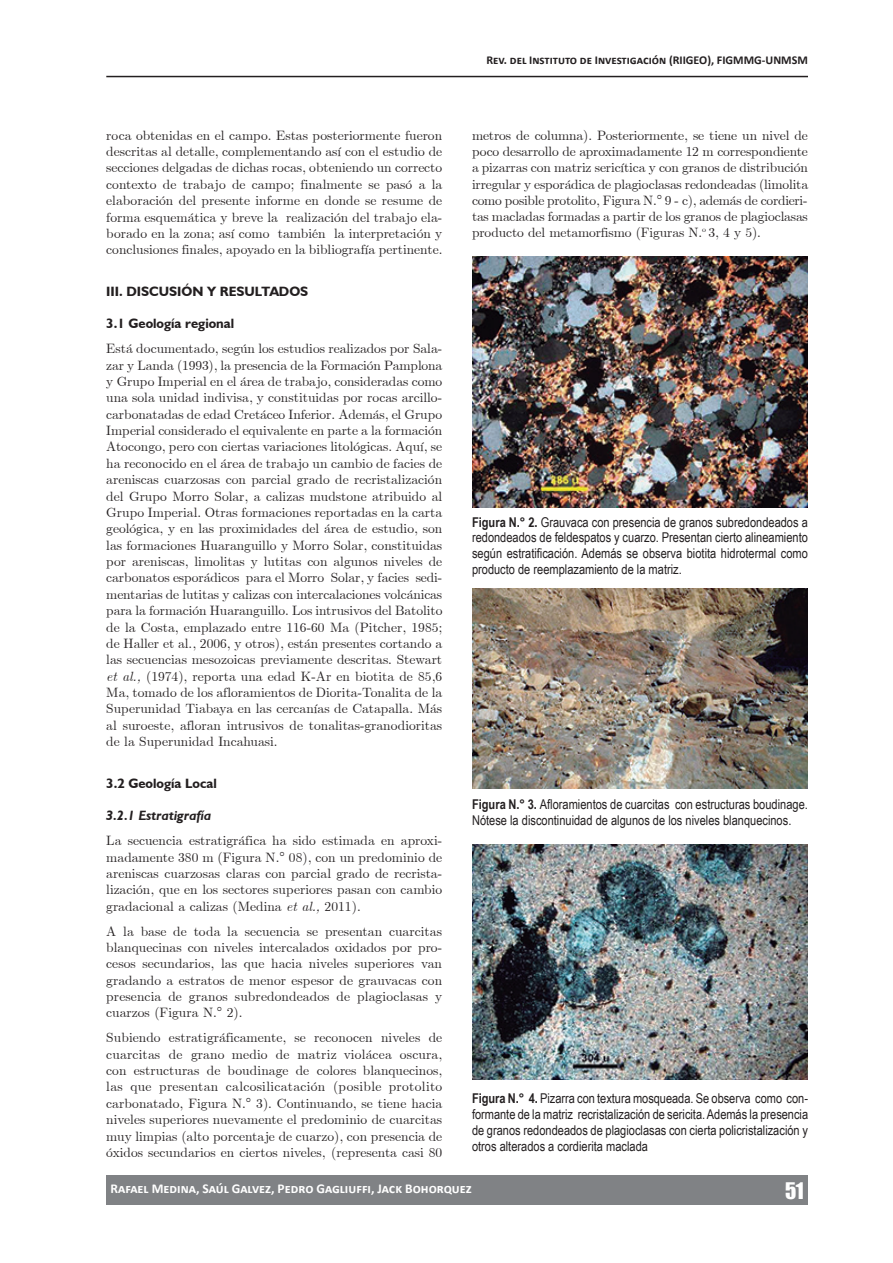
<style>
.page{position:relative;width:893px;height:1263px;background:#fff}
.page>*{position:absolute;margin:0;border:0;box-sizing:border-box;transform-origin:0 0}
.t1{font:21px "Impact";color:#fff}
.t2{font:13.5px/16.4px "Euclid";color:#231f20;text-align:justify}
.t3{font:13.5px/15.8px "Arial Narrow";color:#231f20;text-align:justify}
.t4{font:700 13.5px "Humanist 521 BT";color:#231f20}
.t5{font:700 13.5px "Calibri";color:#fff}
.t6{font:italic 700 13.5px "Humanist 521 BT";color:#231f20}
.t7{font:700 12px "Calibri";color:#231f20}
.s1{font-style:italic}
.s2{font-weight:700}
</style>
<div class="page">
<div style="left:106px;top:1175px;width:702px;height:30px;background:#808285"></div>
<hr style="left:106px;top:76px;width:702px;height:1px;background:#231f20">
<img style="left:472px;top:257px;width:335px;height:250px">
<img style="left:472px;top:589px;width:336px;height:200px">
<img style="left:472px;top:845px;width:336px;height:234px">
<p class="t2" style="left:106px;top:127px;width:338px">roca obtenidas en el campo. Estas posteriormente fueron descritas al detalle, complementando así con el estudio de secciones delgadas de dichas rocas, obteniendo un correcto contexto de trabajo de campo; finalmente se pasó a la elaboración del presente informe en donde se resume de forma esquemática y breve la realización del trabajo ela&shy;borado en la zona; así como también la interpretación y conclusiones finales, apoyado en la bibliografía pertinente.</p>
<p class="t4" style="left:106px;top:283px;width:204px">III. DISCUSIÓN Y RESULTADOS</p>
<p class="t4" style="left:106px;top:315px;width:129px">3.1 Geología regional</p>
<p class="t2" style="left:106px;top:341px;width:338px">Está documentado, según los estudios realizados por Sala&shy;zar y Landa (1993), la presencia de la Formación Pamplona y Grupo Imperial en el área de trabajo, consideradas como una sola unidad indivisa, y constituidas por rocas arcillo&shy;carbonatadas de edad Cretáceo Inferior. Además, el Grupo Imperial considerado el equivalente en parte a la formación Atocongo, pero con ciertas variaciones litológicas. Aquí, se ha reconocido en el área de trabajo un cambio de facies de areniscas cuarzosas con parcial grado de recristalización del Grupo Morro Solar, a calizas mudstone atribuido al Grupo Imperial. Otras formaciones reportadas en la carta geológica, y en las proximidades del área de estudio, son las formaciones Huaranguillo y Morro Solar, constituidas por areniscas, limolitas y lutitas con algunos niveles de carbonatos esporádicos para el Morro Solar, y facies sedi&shy;mentarias de lutitas y calizas con intercalaciones volcánicas para la formación Huaranguillo. Los intrusivos del Batolito de la Costa, emplazado entre 116-60 Ma (Pitcher, 1985; de Haller et al., 2006, y otros), están presentes cortando a las secuencias mesozoicas previamente descritas. Stewart <span class="s1">et al.,</span> (1974), reporta una edad K-Ar en biotita de 85,6<br>Ma, tomado de los afloramientos de Diorita-Tonalita de la Superunidad Tiabaya en las cercanías de Catapalla. Más al suroeste, afloran intrusivos de tonalitas-granodioritas de la Superunidad Incahuasi.</p>
<p class="t4" style="left:106px;top:774px;width:112px">3.2 Geología Local</p>
<p class="t6" style="left:106px;top:807px;width:107px">3.2.1 Estratigrafía</p>
<p class="t2" style="left:106px;top:832px;width:337px">La secuencia estratigráfica ha sido estimada en aproxi&shy;madamente 380 m (Figura N.° 08), con un predominio de areniscas cuarzosas claras con parcial grado de recrista&shy;lización, que en los sectores superiores pasan con cambio gradacional a calizas (Medina <span class="s1">et al.,</span> 2011).</p>
<p class="t2" style="left:106px;top:923px;width:337px">A la base de toda la secuencia se presentan cuarcitas blanquecinas con niveles intercalados oxidados por pro&shy;cesos secundarios, las que hacia niveles superiores van gradando a estratos de menor espesor de grauvacas con presencia de granos subredondeados de plagioclasas y cuarzos (Figura N.° 2).</p>
<p class="t2" style="left:106px;top:1030px;width:338px">Subiendo estratigráficamente, se reconocen niveles de cuarcitas de grano medio de matriz violácea oscura, con estructuras de boudinage de colores blanquecinos, las que presentan calcosilicatación (posible protolito carbonatado, Figura N.° 3). Continuando, se tiene hacia niveles superiores nuevamente el predominio de cuarcitas muy limpias (alto porcentaje de cuarzo), con presencia de óxidos secundarios en ciertos niveles, (representa casi 80</p>
<p class="t7" style="left:487px;top:52px;width:323px">Rev. del Instituto de Investigación (RIIGEO), FIGMMG-UNMSM</p>
<p class="t2" style="left:472px;top:127px;width:338px">metros de columna). Posteriormente, se tiene un nivel de poco desarrollo de aproximadamente 12 m correspondiente a pizarras con matriz sericítica y con granos de distribución irregular y esporádica de plagioclasas redondeadas (limolita como posible protolito, Figura N.° 9 - c), además de cordieri&shy;tas macladas formadas a partir de los granos de plagioclasas producto del metamorfismo (Figuras N.<sup>o</sup> 3, 4 y 5).</p>
<p class="t3" style="left:472px;top:513px;width:337px"><span class="s2">Figura N.° 2.</span> Grauvaca con presencia de granos subredondeados a redondeados de feldespatos y cuarzo. Presentan cierto alineamiento según estratificación. Además se observa biotita hidrotermal como producto de reemplazamiento de la matriz.</p>
<p class="t3" style="left:472px;top:796px;width:337px"><span class="s2">Figura N.° 3.</span> Afloramientos de cuarcitas con estructuras boudinage.<br>Nótese la discontinuidad de algunos de los niveles blanquecinos.</p>
<p class="t3" style="left:472px;top:1090px;width:338px"><span class="s2">Figura N.° 4.</span> Pizarra con textura mosqueada. Se observa como con&shy;formante de la matriz recristalización de sericita. Además la presencia de granos redondeados de plagioclasas con cierta policristalización y otros alterados a cordierita maclada</p>
<p class="t5" style="left:111px;top:1180px;width:363px">Rafael Medina, Saúl Galvez, Pedro Gagliuffi, Jack Bohorquez</p>
<h1 class="t1" style="left:785px;top:1174px;width:20px">51</h1>
</div>
